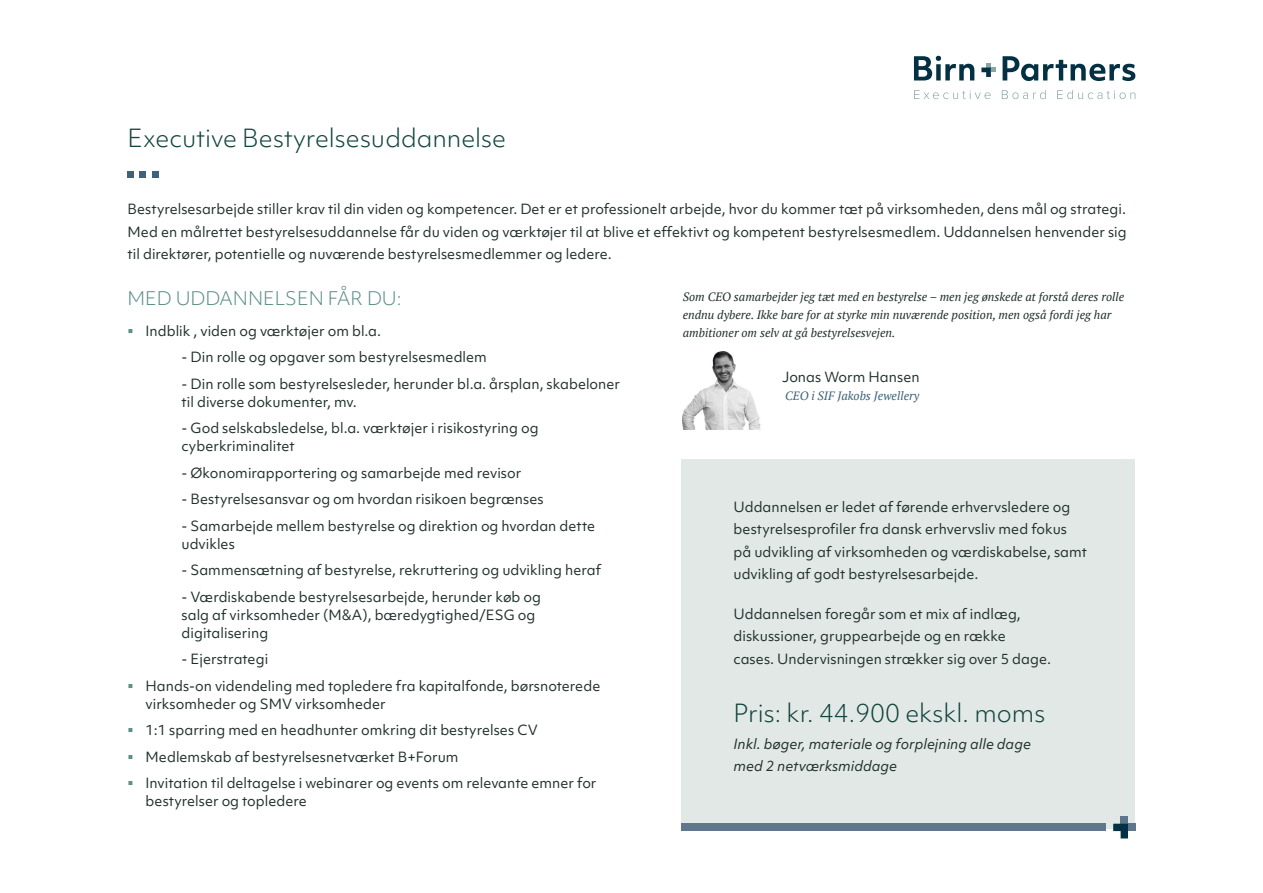
<style>
.page{position:relative;width:1263px;height:893px;background:#fff}
.page>*{position:absolute;margin:0;border:0;box-sizing:border-box;transform-origin:0 0}
.Main_H1_-_dark{font:300 24px "Objektiv Mk 1";color:#12453d}
.H2_main{font:300 18px "Objektiv Mk 1";color:#5c8f89}
.Body_-_dark{font:13.5px/22.5px "Objektiv Mk 1";color:#20302d}
.bullets{font:13.5px/18px "Objektiv Mk 1";color:#20302d}
.Body_-_dark-2{font:italic 13.5px/22.5px "Objektiv Mk 1";color:#20302d}
.Body_-_dark-3{font:italic 12px/18px "PT Serif";color:#20302d}
.Body_-_dark-4{font:italic 12px "PT Serif";color:#3d627a}
</style>
<div class="page">
<svg style="left:914px;top:90px;width:77px;height:9px"></svg>
<svg style="left:1002px;top:90px;width:44px;height:9px"></svg>
<svg style="left:1057px;top:90px;width:78px;height:9px"></svg>
<svg style="left:914px;top:56px;width:60px;height:24px"></svg>
<svg style="left:1002px;top:56px;width:133px;height:25px"></svg>
<svg style="left:981px;top:63px;width:14px;height:14px"></svg>
<div style="left:681px;top:459px;width:454px;height:370px;background:#e2e8e6"></div>
<svg style="left:128px;top:172px;width:6px;height:6px"></svg>
<svg style="left:140px;top:172px;width:6px;height:6px"></svg>
<svg style="left:152px;top:172px;width:6px;height:6px"></svg>
<div style="left:1120px;top:816px;width:8px;height:8px;background:#60768c"></div>
<div style="left:1128px;top:824px;width:7px;height:7px;background:#60768c"></div>
<div style="left:681px;top:824px;width:425px;height:7px;background:#60768c"></div>
<svg style="left:1113px;top:824px;width:15px;height:14px"></svg>
<img style="left:683px;top:351px;width:78px;height:78px">
<p class="Main_H1_-_dark" style="left:128px;top:122px;width:380px">Executive Bestyrelsesuddannelse</p>
<p class="Body_-_dark" style="left:128px;top:198px;width:1001px;text-align:justify">Bestyrelsesarbejde stiller krav til din viden og kompetencer. Det er et professionelt arbejde, hvor du kommer tæt på virksomheden, dens mål og strategi.<br>Med en målrettet bestyrelsesuddannelse får du viden og værktøjer til at blive et effektivt og kompetent bestyrelsesmedlem. Uddannelsen henvender sig til direktører, potentielle og nuværende bestyrelsesmedlemmer og ledere.</p>
<p class="H2_main" style="left:128px;top:286px;width:276px">MED UDDANNELSEN FÅR DU:</p>
<p class="Body_-_dark" style="left:146px;top:319px;width:237px">Indblik , viden og værktøjer om bl.a.</p>
<p class="bullets" style="left:182px;top:348px;width:307px">- Din rolle og opgaver som bestyrelsesmedlem</p>
<p class="bullets" style="left:182px;top:375px;width:440px">- Din rolle som bestyrelsesleder, herunder bl.a. årsplan, skabeloner til diverse dokumenter, mv.</p>
<p class="bullets" style="left:182px;top:419px;width:358px">- God selskabsledelse, bl.a. værktøjer i risikostyring og cyberkriminalitet</p>
<p class="bullets" style="left:182px;top:464px;width:341px">- Økonomirapportering og samarbejde med revisor</p>
<p class="bullets" style="left:182px;top:490px;width:364px">- Bestyrelsesansvar og om hvordan risikoen begrænses</p>
<p class="bullets" style="left:182px;top:517px;width:415px">- Samarbejde mellem bestyrelse og direktion og hvordan dette udvikles</p>
<p class="bullets" style="left:182px;top:561px;width:421px">- Sammensætning af bestyrelse, rekruttering og udvikling heraf</p>
<p class="bullets" style="left:182px;top:588px;width:361px">- Værdiskabende bestyrelsesarbejde, herunder køb og salg af virksomheder (M&amp;A), bæredygtighed/ESG og digitalisering</p>
<p class="bullets" style="left:182px;top:650px;width:88px">- Ejerstrategi</p>
<p class="Body_-_dark" style="left:146px;top:677px;width:456px;line-height:18px">Hands-on videndeling med topledere fra kapitalfonde, børsnoterede virksomheder og SMV virksomheder</p>
<p class="Body_-_dark" style="left:146px;top:719px;width:394px">1:1 sparring med en headhunter omkring dit bestyrelses CV</p>
<p class="Body_-_dark" style="left:146px;top:745px;width:315px">Medlemskab af bestyrelsesnetværket B+Forum</p>
<p class="Body_-_dark" style="left:146px;top:774px;width:452px;line-height:18px">Invitation til deltagelse i webinarer og events om relevante emner for bestyrelser og topledere</p>
<p class="Body_-_dark-3" style="left:683px;top:287px;width:443px">Som CEO samarbejder jeg tæt med en bestyrelse – men jeg ønskede at forstå deres rolle endnu dybere. Ikke bare for at styrke min nuværende position, men også fordi jeg har ambitioner om selv at gå bestyrelsesvejen.</p>
<p class="Body_-_dark" style="left:782px;top:365px;width:139px">Jonas Worm Hansen</p>
<p class="Body_-_dark-4" style="left:785px;top:388px;width:135px">CEO i SIF Jakobs Jewellery</p>
<p class="Body_-_dark" style="left:733px;top:495px;width:355px">Uddannelsen er ledet af førende erhvervsledere og bestyrelsesprofiler fra dansk erhvervsliv med fokus på udvikling af virksomheden og værdiskabelse, samt udvikling af godt bestyrelsesarbejde.</p>
<p class="Body_-_dark" style="left:733px;top:602px;width:319px">Uddannelsen foregår som et mix af indlæg, diskussioner, gruppearbejde og en række<br>cases. Undervisningen strækker sig over 5 dage.</p>
<p class="Main_H1_-_dark" style="left:733px;top:696px;width:313px">Pris: kr. 44.900 ekskl. moms</p>
<p class="Body_-_dark-2" style="left:733px;top:732px;width:299px">Inkl. bøger, materiale og forplejning alle dage med 2 netværksmiddage</p>
</div>
